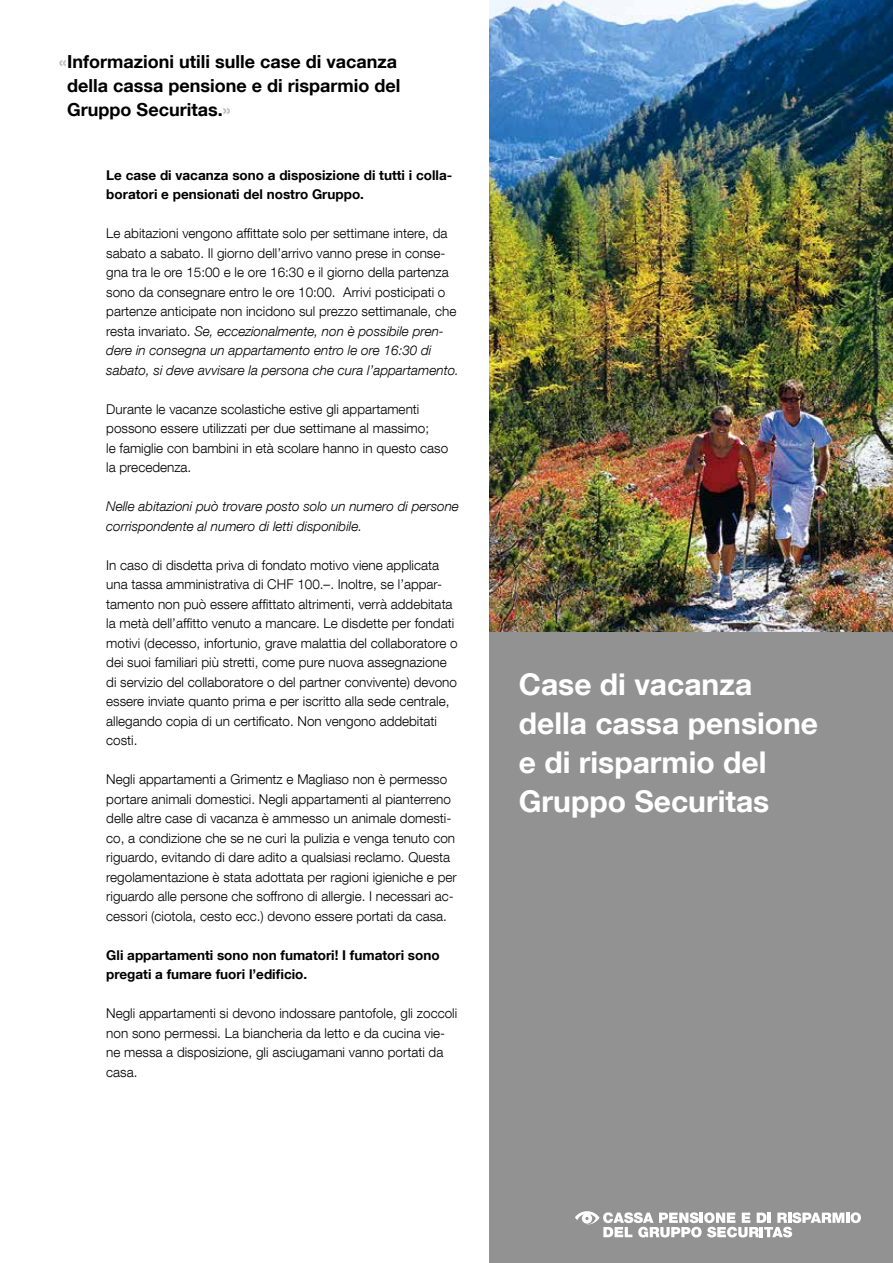
<style>
.page{position:relative;width:893px;height:1263px;background:#fff}
.page>*{position:absolute;margin:0;border:0;box-sizing:border-box;transform-origin:0 0}
.t1{font:700 30px/39px "Helvetica Neue LT Com";color:#fff}
.t2{font:700 18px/24px "Helvetica Neue LT Com";color:#000}
.t3{font:300 13.5px/19.5px "Helvetica Neue LT Com";color:#000}
.t4{font:700 13.5px/19.5px "Helvetica Neue LT Com";color:#000}
.t5{font:italic 300 13.5px/19.5px "Helvetica Neue LT Com";color:#000}
.s1{color:#bcbcbc}
.s2{font-style:italic}
</style>
<div class="page">
<div style="left:489px;top:0;width:404px;height:1263px;background:#929292"></div>
<img style="left:489px;top:0;width:404px;height:631px">
<svg style="left:575px;top:1211px;width:286px;height:26px"></svg>
<h2 class="t2" style="left:67px;top:49px;width:335px;text-indent:-8px"><span class="s1">«</span>Informazioni utili sulle case di vacanza della cassa pensione e di risparmio del<br>Gruppo Securitas.<span class="s1">»</span></h2>
<p class="t4" style="left:106px;top:165px;width:347px">Le case di vacanza sono a disposizione di tutti i colla&shy;boratori e pensionati del nostro Gruppo.</p>
<p class="t3" style="left:106px;top:223px;width:354px">Le abitazioni vengono affittate solo per settimane intere, da sabato a sabato. Il giorno dell’arrivo vanno prese in conse&shy;gna tra le ore 15:00 e le ore 16:30 e il giorno della partenza sono da consegnare entro le ore 10:00. Arrivi posticipati o partenze anticipate non incidono sul prezzo settimanale, che resta invariato. <span class="s2">Se, eccezionalmente, non è possibile pren&shy;dere in consegna un appartamento entro le ore 16:30 di sabato, si deve avvisare la persona che cura l’appartamento.</span></p>
<p class="t3" style="left:106px;top:399px;width:343px">Durante le vacanze scolastiche estive gli appartamenti possono essere utilizzati per due settimane al massimo;<br>le famiglie con bambini in età scolare hanno in questo caso la precedenza.</p>
<p class="t5" style="left:106px;top:496px;width:354px">Nelle abitazioni può trovare posto solo un numero di persone corrispondente al numero di letti disponibile.</p>
<p class="t3" style="left:106px;top:555px;width:353px">In caso di disdetta priva di fondato motivo viene applicata una tassa amministrativa di CHF 100.–. Inoltre, se l’appar&shy;tamento non può essere affittato altrimenti, verrà addebitata la metà dell’affitto venuto a mancare. Le disdette per fondati motivi (decesso, infortunio, grave malattia del collaboratore o dei suoi familiari più stretti, come pure nuova assegnazione di servizio del collaboratore o del partner convivente) devono essere inviate quanto prima e per iscritto alla sede centrale, allegando copia di un certificato. Non vengono addebitati costi.</p>
<p class="t3" style="left:106px;top:769px;width:352px">Negli appartamenti a Grimentz e Magliaso non è permesso portare animali domestici. Negli appartamenti al pianterreno delle altre case di vacanza è ammesso un animale domesti&shy;co, a condizione che se ne curi la pulizia e venga tenuto con riguardo, evitando di dare adito a qualsiasi reclamo. Questa regolamentazione è stata adottata per ragioni igieniche e per riguardo alle persone che soffrono di allergie. I necessari ac&shy;cessori (ciotola, cesto ecc.) devono essere portati da casa.</p>
<p class="t4" style="left:106px;top:945px;width:335px">Gli appartamenti sono non fumatori! I fumatori sono pregati a fumare fuori l’edificio.</p>
<p class="t3" style="left:106px;top:1003px;width:352px">Negli appartamenti si devono indossare pantofole, gli zoccoli non sono permessi. La biancheria da letto e da cucina vie&shy;ne messa a disposizione, gli asciugamani vanno portati da casa.</p>
<h1 class="t1" style="left:519px;top:664px;width:301px">Case di vacanza della cassa pensione e di risparmio del<br>Gruppo Securitas</h1>
</div>
